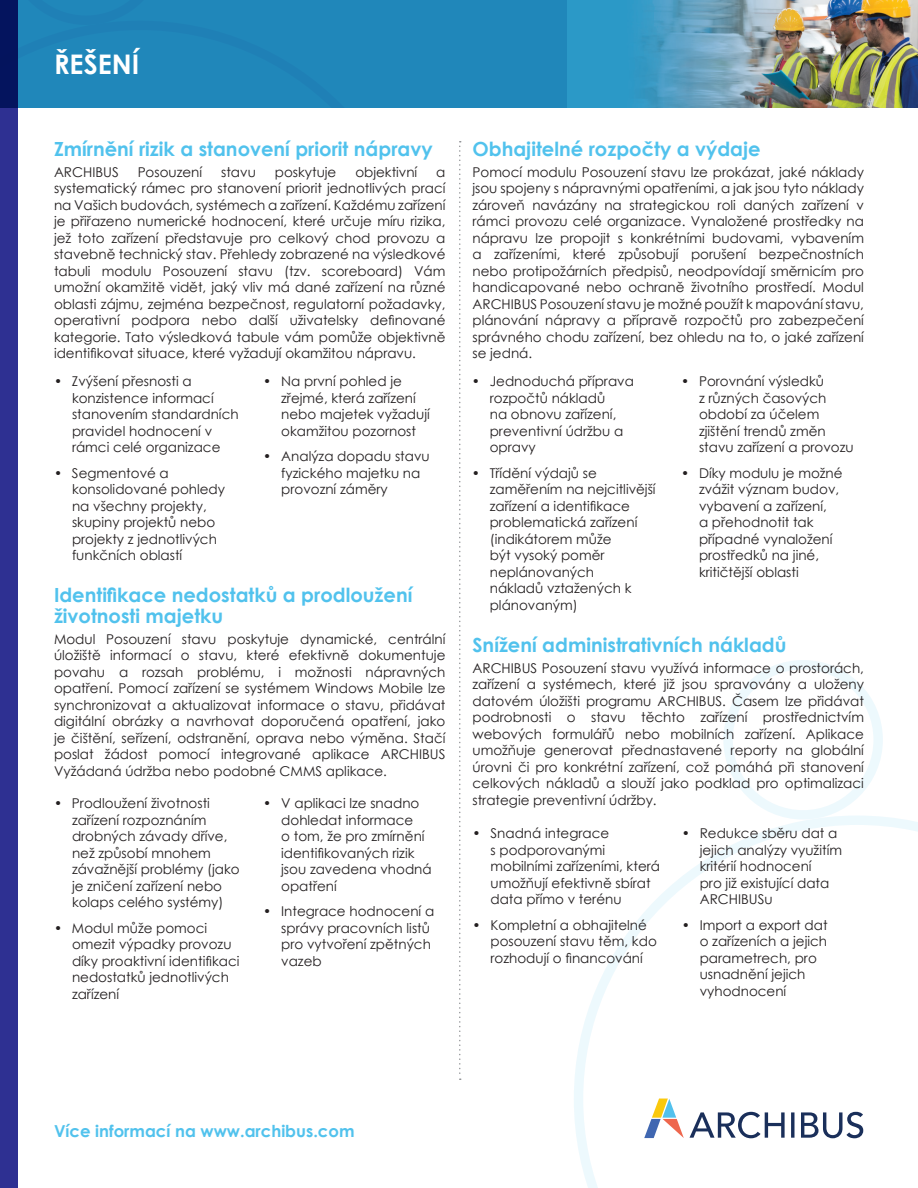
<style>
.page{position:relative;width:918px;height:1188px;background:#fff}
.page>*{position:absolute;margin:0;border:0;box-sizing:border-box;transform-origin:0 0}
.Page2__Head1{font:700 27px "Century Gothic";color:#fff}
.Page2__Head2{font:700 19.5px/21px "Century Gothic";color:#51c2ed}
.t1{font:700 16.5px "Century Gothic";color:#51c2ed}
.body_copy_9_11{font:13.5px/16.5px "Century Gothic";color:#231f20;text-align:justify}
.bulleted_text_9_11{font:13.5px/16.5px "Century Gothic";color:#231f20}
</style>
<div class="page">
<div style="left:723px;top:660px;width:160px;height:160px;border:9px solid #51c2ed;border-radius:50%"></div>
<svg style="left:574px;top:816px;width:344px;height:372px"></svg>
<svg style="left:644px;top:1099px;width:40px;height:39px"></svg>
<svg style="left:690px;top:1112px;width:173px;height:26px"></svg>
<div style="left:0;top:0;width:18px;height:1188px;background:#2e3092"></div>
<img style="left:424px;top:0;width:494px;height:108px">
<div style="left:0;top:0;width:424px;height:108px;background:#2087ba"></div>
<svg style="left:459px;top:141px;width:2px;height:939px"></svg>
<p class="Page2__Head1" style="left:54px;top:44px;width:87px">ŘEŠENÍ</p>
<p class="Page2__Head2" style="left:54px;top:137px;width:380px">Zmírnění rizik a stanovení priorit nápravy</p>
<p class="body_copy_9_11" style="left:54px;top:163px;width:66px">ARCHIBUS</p>
<p class="body_copy_9_11" style="left:138px;top:163px;width:66px">Posouzení</p>
<p class="body_copy_9_11" style="left:221px;top:163px;width:36px">stavu</p>
<p class="body_copy_9_11" style="left:275px;top:163px;width:63px">poskytuje</p>
<p class="body_copy_9_11" style="left:355px;top:163px;width:64px">objektivní</p>
<p class="body_copy_9_11" style="left:54px;top:163px;width:393px;text-indent:382px">a systematický rámec pro stanovení priorit jednotlivých prací na Vašich budovách, systémech a zařízení. Každému zařízení je přiřazeno numerické hodnocení, které určuje míru rizika, jež toto zařízení představuje pro celkový chod provozu a stavebně technický stav. Přehledy zobrazené na výsledkové tabuli modulu Posouzení stavu (tzv. scoreboard) Vám umožní okamžitě vidět, jaký vliv má dané zařízení na různé oblasti zájmu, zejména bezpečnost, regulatorní požadavky, operativní podpora nebo další uživatelsky definované kategorie. Tato výsledková tabule vám pomůže objektivně identifikovat situace, které vyžadují okamžitou nápravu.</p>
<p class="bulleted_text_9_11" style="left:72px;top:373px;width:168px;text-indent:-18px">• Zvýšení přesnosti a konzistence informací stanovením standardních pravidel hodnocení v rámci celé organizace</p>
<p class="bulleted_text_9_11" style="left:72px;top:464px;width:155px;text-indent:-18px">• Segmentové a konsolidované pohledy na všechny projekty, skupiny projektů nebo projekty z jednotlivých funkčních oblastí</p>
<p class="bulleted_text_9_11" style="left:281px;top:373px;width:150px;text-indent:-18px">• Na první pohled je zřejmé, která zařízení nebo majetek vyžadují okamžitou pozornost</p>
<p class="bulleted_text_9_11" style="left:281px;top:448px;width:150px;text-indent:-18px">• Analýza dopadu stavu fyzického majetku na provozní záměry</p>
<p class="Page2__Head2" style="left:54px;top:583px;width:360px">Identifikace nedostatků a prodloužení životnosti majetku</p>
<p class="body_copy_9_11" style="left:54px;top:631px;width:393px">Modul Posouzení stavu poskytuje dynamické, centrální úložiště informací o stavu, které efektivně dokumentuje povahu a rozsah problému, i možnosti nápravných opatření. Pomocí zařízení se systémem Windows Mobile lze synchronizovat a aktualizovat informace o stavu, přidávat digitální obrázky a navrhovat doporučená opatření, jako je čištění, seřízení, odstranění, oprava nebo výměna. Stačí poslat žádost pomocí integrované aplikace ARCHIBUS Vyžádaná údržba nebo podobné CMMS aplikace.</p>
<p class="bulleted_text_9_11" style="left:72px;top:795px;width:169px;text-indent:-18px">• Prodloužení životnosti zařízení rozpoznáním drobných závady dříve, než způsobí mnohem závažnější problémy (jako je zničení zařízení nebo kolaps celého systémy)</p>
<p class="bulleted_text_9_11" style="left:72px;top:920px;width:169px;text-indent:-18px">• Modul může pomoci omezit výpadky provozu díky proaktivní identifikaci nedostatků jednotlivých zařízení</p>
<p class="bulleted_text_9_11" style="left:281px;top:795px;width:152px;text-indent:-18px">• V aplikaci lze snadno dohledat informace<br>o tom, že pro zmírnění identifikovaných rizik jsou zavedena vhodná opatření</p>
<p class="bulleted_text_9_11" style="left:281px;top:903px;width:155px;text-indent:-18px">• Integrace hodnocení a správy pracovních listů pro vytvoření zpětných vazeb</p>
<p class="Page2__Head2" style="left:472px;top:137px;width:290px">Obhajitelné rozpočty a výdaje</p>
<p class="body_copy_9_11" style="left:472px;top:163px;width:393px">Pomocí modulu Posouzení stavu lze prokázat, jaké náklady jsou spojeny s nápravnými opatřeními, a jak jsou tyto náklady zároveň navázány na strategickou roli daných zařízení v rámci provozu celé organizace. Vynaložené prostředky na nápravu lze propojit s konkrétními budovami, vybavením a zařízeními, které způsobují porušení bezpečnostních nebo protipožárních předpisů, neodpovídají směrnicím pro handicapované nebo ochraně životního prostředí. Modul ARCHIBUS Posouzení stavu je možné použít k mapování stavu, plánování nápravy a přípravě rozpočtů pro zabezpečení správného chodu zařízení, bez ohledu na to, o jaké zařízení se jedná.</p>
<p class="bulleted_text_9_11" style="left:490px;top:373px;width:146px;text-indent:-18px">• Jednoduchá příprava rozpočtů nákladů<br>na obnovu zařízení, preventivní údržbu a opravy</p>
<p class="bulleted_text_9_11" style="left:490px;top:464px;width:167px;text-indent:-18px">• Třídění výdajů se zaměřením na nejcitlivější zařízení a identifikace problematická zařízení (indikátorem může<br>být vysoký poměr neplánovaných<br>nákladů vztažených k plánovaným)</p>
<p class="bulleted_text_9_11" style="left:699px;top:373px;width:156px;text-indent:-18px">• Porovnání výsledků<br>z různých časových období za účelem zjištění trendů změn stavu zařízení a provozu</p>
<p class="bulleted_text_9_11" style="left:699px;top:464px;width:145px;text-indent:-18px">• Díky modulu je možné zvážit význam budov, vybavení a zařízení,<br>a přehodnotit tak případné vynaložení prostředků na jiné, kritičtější oblasti</p>
<p class="Page2__Head2" style="left:472px;top:633px;width:315px">Snížení administrativních nákladů</p>
<p class="body_copy_9_11" style="left:472px;top:659px;width:393px">ARCHIBUS Posouzení stavu využívá informace o prostorách, zařízení a systémech, které již jsou spravovány a uloženy datovém úložišti programu ARCHIBUS. Časem lze přidávat podrobnosti o stavu těchto zařízení prostřednictvím webových formulářů nebo mobilních zařízení. Aplikace umožňuje generovat přednastavené reporty na globální úrovni či pro konkrétní zařízení, což pomáhá při stanovení celkových nákladů a slouží jako podklad pro optimalizaci strategie preventivní údržby.</p>
<p class="bulleted_text_9_11" style="left:490px;top:825px;width:171px;text-indent:-18px">• Snadná integrace<br>s podporovanými mobilními zařízeními, která umožňují efektivně sbírat data přímo v terénu</p>
<p class="bulleted_text_9_11" style="left:490px;top:917px;width:168px;text-indent:-18px">• Kompletní a obhajitelné posouzení stavu těm, kdo rozhodují o financování</p>
<p class="bulleted_text_9_11" style="left:700px;top:825px;width:144px;text-indent:-18px">• Redukce sběru dat a jejich analýzy využitím kritérií hodnocení<br>pro již existující data<br>ARCHIBUSu</p>
<p class="bulleted_text_9_11" style="left:700px;top:917px;width:129px;text-indent:-18px">• Import a export dat o zařízeních a jejich parametrech, pro usnadnění jejich vyhodnocení</p>
<p class="t1" style="left:54px;top:1119px;width:302px">Více informací na www.archibus.com</p>
</div>
